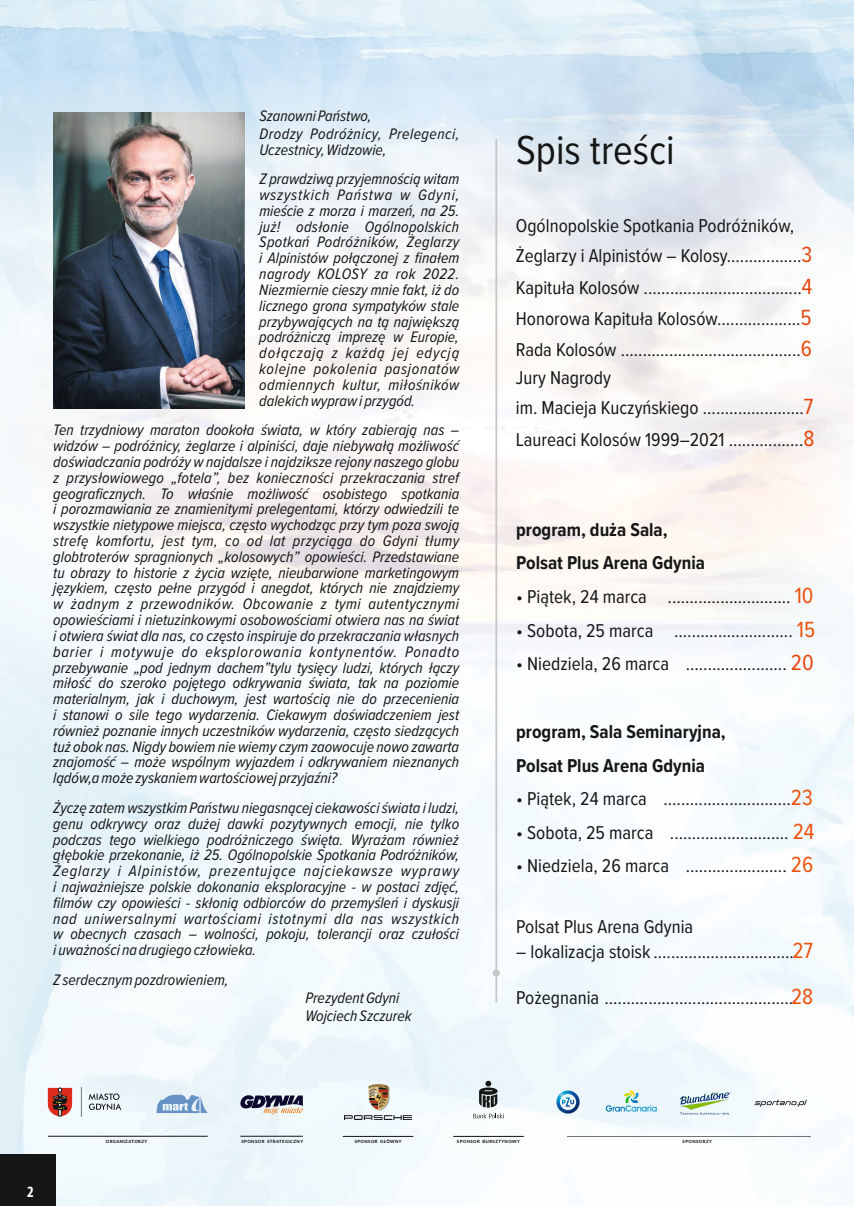
<style>
.page{position:relative;width:854px;height:1206px;background:#fff}
.page>*{position:absolute;margin:0;border:0;box-sizing:border-box;transform-origin:0 0}
.t1{font:42px "Proxima Nova Cond";color:#151616}
.t2{font:19.25px/31.2px "Proxima Nova Cond";color:#151616}
.t3{font:700 19.25px/33.8px "Proxima Nova Cond";color:#151616}
.t4{font:italic 15.75px/15.8px "Proxima Nova Cond";color:#151616;text-align:justify}
.t5{font:italic 15.75px/17.8px "Proxima Nova Cond";letter-spacing:.03em;color:#151616}
.t6{font:700 condensed 15.75px "Myriad Pro";color:#fff}
.t7{font:700 4.38px "Lato";letter-spacing:.1em;color:#000}
.s1{font-size:22.75px;color:#e8460e}
.s2{font-size:22.75px;color:#ec520d}
.s3{font-size:22.75px;color:#e8440d}
</style>
<div class="page">
<img style="left:0;top:0;width:853px;height:1205px">
<hr style="left:495px;top:139px;width:2px;height:863px;background:#c5c5c5">
<div style="left:492px;top:969px;width:7px;height:7px;background:#c5c5c5;border-radius:50%"></div>
<img style="left:54px;top:112px;width:191px;height:297px">
<div style="left:0;top:1154px;width:55px;height:51px;background:#151616"></div>
<hr style="left:342px;top:1136px;width:71px;height:1px;background:#151616">
<hr style="left:240px;top:1135px;width:63px;height:1px;background:#151616">
<svg style="left:240px;top:1095px;width:63px;height:19px"></svg>
<hr style="left:48px;top:1135px;width:160px;height:1px;background:#151616">
<svg style="left:48px;top:1087px;width:24px;height:29px"></svg>
<svg style="left:81px;top:1087px;width:40px;height:29px"></svg>
<svg style="left:156px;top:1094px;width:56px;height:20px"></svg>
<hr style="left:453px;top:1136px;width:70px;height:1px;background:#151616">
<svg style="left:479px;top:1080px;width:18px;height:27px"></svg>
<svg style="left:473px;top:1113px;width:30px;height:5px"></svg>
<hr style="left:567px;top:1135px;width:243px;height:1px;background:#151616">
<svg style="left:754px;top:1099px;width:52px;height:7px"></svg>
<svg style="left:556px;top:1090px;width:23px;height:23px"></svg>
<img style="left:344px;top:1084px;width:67px;height:35px">
<svg style="left:605px;top:1089px;width:51px;height:22px"></svg>
<img style="left:667px;top:1088px;width:74px;height:30px">
<p class="t5" style="left:259px;top:107px;width:201px">Szanowni Państwo,<br>Drodzy Podróżnicy, Prelegenci,</p>
<p class="t4" style="left:259px;top:135px;width:201px;line-height:29.8px">Uczestnicy, Widzowie,<br>Z prawdziwą przyjemnością witam</p>
<p class="t4" style="left:259px;top:187px;width:201px">wszystkich Państwa w Gdyni, mieście z morza i marzeń, na 25. już! odsłonie Ogólnopolskich Spotkań Podróżników, Żeglarzy i Alpinistów połączonej z finałem nagrody KOLOSY za rok 2022.<br>Niezmiernie cieszy mnie fakt, iż do licznego grona sympatyków stale przybywających na tą największą podróżniczą imprezę w Europie, dołączają z każdą jej edycją kolejne pokolenia pasjonatów odmiennych kultur, miłośników dalekich wypraw i przygód.</p>
<p class="t4" style="left:53px;top:423px;width:407px">Ten trzydniowy maraton dookoła świata, w który zabierają nas – widzów – podróżnicy, żeglarze i alpiniści, daje niebywałą możliwość doświadczania podróży w najdalsze i najdziksze rejony naszego globu z przysłowiowego „fotela”, bez konieczności przekraczania stref geograficznych. To właśnie możliwość osobistego spotkania i porozmawiania ze znamienitymi prelegentami, którzy odwiedzili te wszystkie nietypowe miejsca, często wychodząc przy tym poza swoją strefę komfortu, jest tym, co od lat przyciąga do Gdyni tłumy globtroterów spragnionych „kolosowych” opowieści. Przedstawiane tu obrazy to historie z życia wzięte, nieubarwione marketingowym językiem, często pełne przygód i anegdot, których nie znajdziemy w żadnym z przewodników. Obcowanie z tymi autentycznymi opowieściami i nietuzinkowymi osobowościami otwiera nas na świat i otwiera świat dla nas, co często inspiruje do przekraczania własnych barier i motywuje do eksplorowania kontynentów. Ponadto przebywanie „pod jednym dachem”tylu tysięcy ludzi, których łączy miłość do szeroko pojętego odkrywania świata, tak na poziomie materialnym, jak i duchowym, jest wartością nie do przecenienia i stanowi o sile tego wydarzenia. Ciekawym doświadczeniem jest również poznanie innych uczestników wydarzenia, często siedzących tuż obok nas. Nigdy bowiem nie wiemy czym zaowocuje nowo zawarta znajomość – może wspólnym wyjazdem i odkrywaniem nieznanych lądów,a może zyskaniem wartościowej przyjaźni?</p>
<p class="t4" style="left:53px;top:800px;width:407px">Życzę zatem wszystkim Państwu niegasnącej ciekawości świata i ludzi, genu odkrywcy oraz dużej dawki pozytywnych emocji, nie tylko podczas tego wielkiego podróżniczego święta. Wyrażam również głębokie przekonanie, iż 25. Ogólnopolskie Spotkania Podróżników, Żeglarzy i Alpinistów, prezentujące najciekawsze wyprawy i najważniejsze polskie dokonania eksploracyjne - w postaci zdjęć, filmów czy opowieści - skłonią odbiorców do przemyśleń i dyskusji nad uniwersalnymi wartościami istotnymi dla nas wszystkich w obecnych czasach – wolności, pokoju, tolerancji oraz czułości i uważności na drugiego człowieka.</p>
<p class="t4" style="left:53px;top:972px;width:177px">Z serdecznym pozdrowieniem,</p>
<p class="t4" style="left:305px;top:989px;width:108px;line-height:17.8px">Prezydent Gdyni<br>Wojciech Szczurek</p>
<h1 class="t1" style="left:516px;top:131px;width:160px">Spis treści</h1>
<p class="t2" style="left:515px;top:210px;width:298px">Ogólnopolskie Spotkania Podróżników, Żeglarzy i Alpinistów – Kolosy.................<span class="s1">3<br></span>Kapituła Kolosów ....................................<span class="s1">4<br></span>Honorowa Kapituła Kolosów...................<span class="s1">5<br></span>Rada Kolosów .........................................<span class="s1">6</span></p>
<p class="t2" style="left:515px;top:363px;width:300px">Jury Nagrody<br>im. Macieja Kuczyńskiego .......................<span class="s1">7<br></span>Laureaci Kolosów 1999–2021 .................<span class="s1">8</span></p>
<p class="t3" style="left:516px;top:513px;width:190px">program, duża Sala,<br>Polsat Plus Arena Gdynia</p>
<p class="t2" style="left:516px;top:582px;width:299px">• Piątek, 24 marca ............................ <span class="s2">10</span></p>
<p class="t2" style="left:516px;top:615px;width:300px">• Sobota, 25 marca ........................... <span class="s2">15</span></p>
<p class="t2" style="left:516px;top:649px;width:299px">• Niedziela, 26 marca ....................... <span class="s3">20</span></p>
<p class="t3" style="left:516px;top:715px;width:211px">program, Sala Seminaryjna,<br>Polsat Plus Arena Gdynia</p>
<p class="t2" style="left:516px;top:784px;width:298px">• Piątek, 24 marca .............................<span class="s2">23</span></p>
<p class="t2" style="left:516px;top:817px;width:299px">• Sobota, 25 marca ........................... <span class="s2">24</span></p>
<p class="t2" style="left:516px;top:851px;width:298px">• Niedziela, 26 marca ....................... <span class="s2">26</span></p>
<p class="t2" style="left:516px;top:911px;width:178px">Polsat Plus Arena Gdynia</p>
<p class="t2" style="left:516px;top:937px;width:298px">– lokalizacja stoisk ................................<span class="s2">27</span></p>
<p class="t2" style="left:516px;top:982px;width:298px">Pożegnania ...........................................<span class="s2">28</span></p>
<p class="t6" style="left:27px;top:1185px;width:8px">2</p>
<p class="t7" style="left:106px;top:1139px;width:43px">ORGANIZATORZY</p>
<p class="t7" style="left:241px;top:1139px;width:63px">SPONSOR STRATEGICZNY</p>
<p class="t7" style="left:354px;top:1139px;width:49px">SPONSOR GŁÓWNY</p>
<p class="t7" style="left:457px;top:1139px;width:64px">SPONSOR BURSZTYNOWY</p>
<p class="t7" style="left:682px;top:1139px;width:31px">SPONSORZY</p>
</div>
